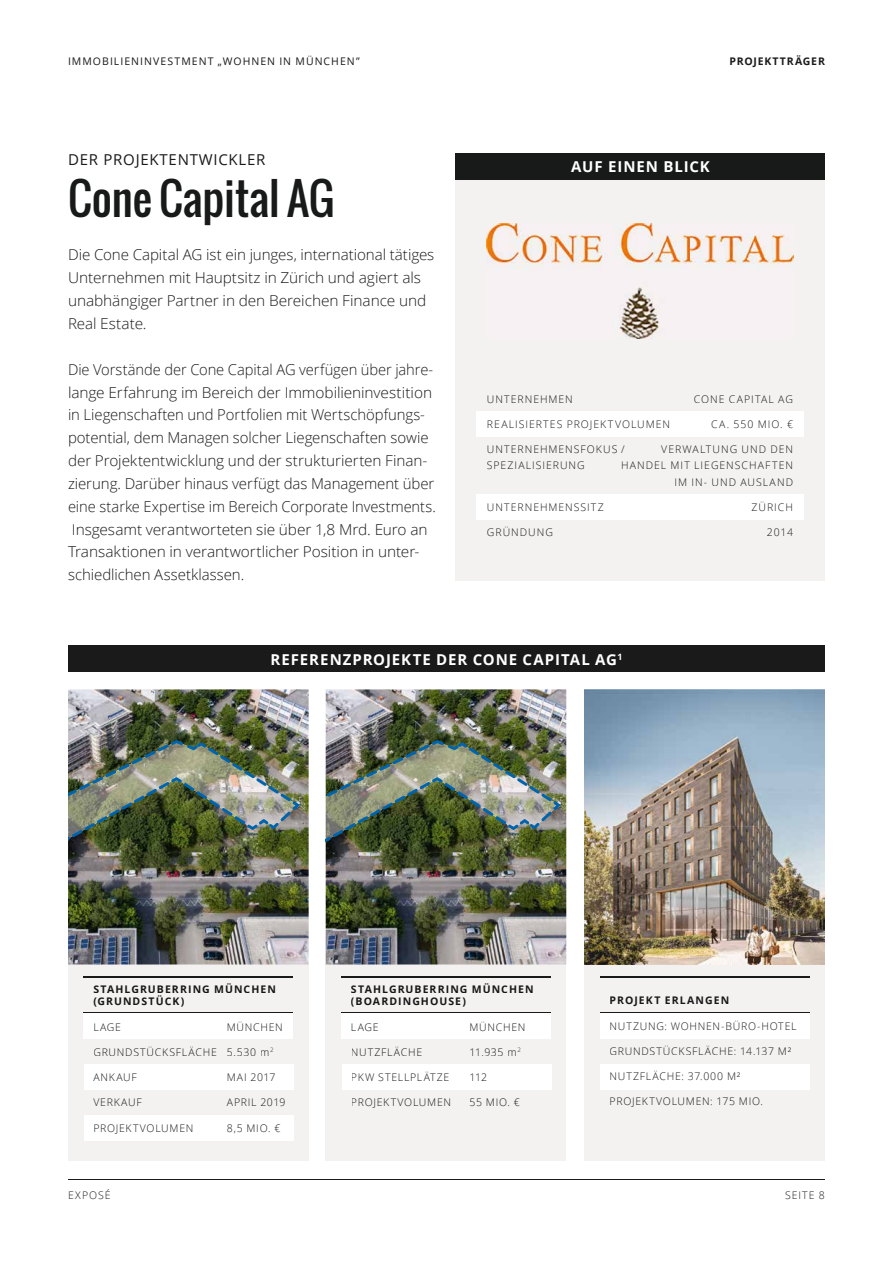
<style>
.page{position:relative;width:893px;height:1263px;background:#fff}
.page>*{position:absolute;margin:0;border:0;box-sizing:border-box;transform-origin:0 0}
.t1{font:43.5px "Oswald";letter-spacing:-.005em;color:#181919}
.t2{font:300 15px/22.8px "Open Sans";letter-spacing:-.005em;color:#1a1a1a}
.t3{font:700 15px "Open Sans";letter-spacing:.06em;color:#fff}
.t4{font:15px "Open Sans";letter-spacing:.05em;color:#181919}
.t5{font:300 10.5px/16.4px "Open Sans";letter-spacing:.09em;color:#181717;text-align:right}
.t6{font:300 10.5px "Open Sans";letter-spacing:.085em;color:#191919}
.t7{font:700 10.5px/12.6px "Open Sans";letter-spacing:.1em;color:#181717}
.t8{font:300 10.5px "Open Sans";letter-spacing:.075em;color:#1a1a1a}
.t9{font:300 10.5px "Open Sans";letter-spacing:.07em;color:#181717}
.t10{font:300 10.5px "Open Sans";letter-spacing:.07em;color:#181818}
.t11{font:10.5px "Open Sans";letter-spacing:.095em;color:#1a1a1a}
.t12{font:700 10.5px "Open Sans";letter-spacing:.105em;color:#181818}
.t13{font:700 10.5px "Open Sans";letter-spacing:.075em;color:#1a1a1a}
.t14{font:300 10.5px "Open Sans";letter-spacing:.06em;color:#181717}
</style>
<div class="page">
<hr style="left:68px;top:1178px;width:757px;height:1px;background:#1a1a1a">
<div style="left:455px;top:179px;width:370px;height:401px;background:#f4f1f1"></div>
<div style="left:455px;top:153px;width:370px;height:26px;background:#181919"></div>
<div style="left:476px;top:411px;width:328px;height:25px;background:#fff"></div>
<div style="left:476px;top:494px;width:328px;height:25px;background:#fff"></div>
<img style="left:487px;top:224px;width:306px;height:115px">
<div style="left:68px;top:964px;width:241px;height:197px;background:#f4f1f1"></div>
<img style="left:68px;top:689px;width:241px;height:275px">
<img style="left:68px;top:740px;width:231px;height:121px">
<div style="left:326px;top:964px;width:240px;height:197px;background:#f4f1f1"></div>
<div style="left:584px;top:964px;width:241px;height:197px;background:#f4f1f1"></div>
<div style="left:342px;top:1064px;width:209px;height:25px;background:#fff"></div>
<div style="left:85px;top:1064px;width:209px;height:25px;background:#fff"></div>
<div style="left:85px;top:1115px;width:209px;height:25px;background:#fff"></div>
<div style="left:84px;top:1013px;width:209px;height:25px;background:#fff"></div>
<hr style="left:84px;top:1012px;width:209px;height:1px;background:#1a1a1a">
<hr style="left:84px;top:976px;width:209px;height:1px;background:#1a1a1a">
<img style="left:326px;top:689px;width:240px;height:275px">
<img style="left:326px;top:740px;width:234px;height:121px">
<div style="left:341px;top:1013px;width:210px;height:25px;background:#fff"></div>
<hr style="left:341px;top:1012px;width:210px;height:1px;background:#1a1a1a">
<hr style="left:341px;top:976px;width:210px;height:1px;background:#1a1a1a">
<img style="left:584px;top:689px;width:241px;height:275px">
<div style="left:600px;top:1013px;width:209px;height:25px;background:#fff"></div>
<div style="left:600px;top:1064px;width:209px;height:25px;background:#fff"></div>
<hr style="left:600px;top:1012px;width:210px;height:1px;background:#1a1a1a">
<hr style="left:600px;top:976px;width:210px;height:1px;background:#1a1a1a">
<div style="left:68px;top:646px;width:757px;height:26px;background:#1a1a1a"></div>
<p class="t11" style="left:68px;top:54px;width:293px">IMMOBILIENINVESTMENT „WOHNEN IN MÜNCHEN”</p>
<p class="t4" style="left:68px;top:149px;width:199px">DER PROJEKTENTWICKLER</p>
<h1 class="t1" style="left:68px;top:166px;width:268px">Cone Capital AG</h1>
<p class="t2" style="left:68px;top:243px;width:368px">Die Cone Capital AG ist ein junges, international tätiges Unternehmen mit Hauptsitz in Zürich und agiert als unabhängiger Partner in den Bereichen Finance und Real Estate.</p>
<p class="t2" style="left:68px;top:357px;width:369px">Die Vorstände der Cone Capital AG verfügen über jahre&shy;lange Erfahrung im Bereich der Immobilieninvestition in Liegenschaften und Portfolien mit Wertschöpfungs&shy;potential, dem Managen solcher Liegenschaften sowie der Projektentwicklung und der strukturierten Finan&shy;zierung. Darüber hinaus verfügt das Management über eine starke Expertise im Bereich Corporate Investments.<br>Insgesamt verantworteten sie über 1,8 Mrd. Euro an Transaktionen in verantwortlicher Position in unter&shy;schiedlichen Assetklassen.</p>
<p class="t13" style="left:729px;top:54px;width:97px">PROJEKTTRÄGER</p>
<p class="t3" style="left:571px;top:156px;width:140px">AUF EINEN BLICK</p>
<p class="t5" style="left:487px;top:390px;width:87px">UNTERNEHMEN</p>
<p class="t5" style="left:694px;top:390px;width:101px">CONE CAPITAL AG</p>
<p class="t6" style="left:487px;top:417px;width:185px">REALISIERTES PROJEKTVOLUMEN</p>
<p class="t6" style="left:711px;top:417px;width:83px">CA. 550 MIO. €</p>
<p class="t5" style="left:487px;top:441px;width:139px">UNTERNEHMENSFOKUS /</p>
<p class="t5" style="left:661px;top:441px;width:133px">VERWALTUNG UND DEN</p>
<p class="t5" style="left:487px;top:457px;width:99px">SPEZIALISIERUNG</p>
<p class="t5" style="left:621px;top:457px;width:174px">HANDEL MIT LIEGENSCHAFTEN<br>IM IN- UND AUSLAND</p>
<p class="t6" style="left:487px;top:500px;width:118px">UNTERNEHMENSSITZ</p>
<p class="t6" style="left:751px;top:500px;width:43px">ZÜRICH</p>
<p class="t5" style="left:487px;top:524px;width:68px">GRÜNDUNG</p>
<p class="t5" style="left:767px;top:524px;width:28px">2014</p>
<p class="t3" style="left:271px;top:648px;width:353px">REFERENZPROJEKTE DER CONE CAPITAL AG<sup>1</sup></p>
<p class="t7" style="left:93px;top:982px;width:184px">STAHLGRUBERRING MÜNCHEN (GRUNDSTÜCK)</p>
<p class="t6" style="left:93px;top:1019px;width:29px">LAGE</p>
<p class="t6" style="left:227px;top:1019px;width:57px">MÜNCHEN</p>
<p class="t9" style="left:93px;top:1045px;width:182px">GRUNDSTÜCKSFLÄCHE 5.530 m<sup>2</sup></p>
<p class="t6" style="left:93px;top:1070px;width:45px">ANKAUF</p>
<p class="t6" style="left:227px;top:1070px;width:50px">MAI 2017</p>
<p class="t5" style="left:93px;top:1094px;width:50px">VERKAUF</p>
<p class="t14" style="left:227px;top:1095px;width:60px">APRIL 2019</p>
<p class="t6" style="left:93px;top:1120px;width:101px">PROJEKTVOLUMEN</p>
<p class="t6" style="left:227px;top:1120px;width:55px">8,5 MIO. €</p>
<p class="t8" style="left:68px;top:1188px;width:44px">EXPOSÉ</p>
<p class="t7" style="left:351px;top:982px;width:184px">STAHLGRUBERRING MÜNCHEN (BOARDINGHOUSE)</p>
<p class="t6" style="left:351px;top:1019px;width:29px">LAGE</p>
<p class="t6" style="left:469px;top:1019px;width:57px">MÜNCHEN</p>
<p class="t9" style="left:351px;top:1045px;width:73px">NUTZFLÄCHE</p>
<p class="t5" style="left:469px;top:1043px;width:53px">11.935 m<sup>2</sup></p>
<p class="t6" style="left:351px;top:1070px;width:100px">PKW STELLPLÄTZE</p>
<p class="t6" style="left:469px;top:1070px;width:19px">112</p>
<p class="t9" style="left:351px;top:1095px;width:101px">PROJEKTVOLUMEN</p>
<p class="t5" style="left:469px;top:1094px;width:52px">55 MIO. €</p>
<p class="t12" style="left:610px;top:993px;width:121px">PROJEKT ERLANGEN</p>
<p class="t8" style="left:610px;top:1018px;width:188px">NUTZUNG: WOHNEN-BÜRO-HOTEL</p>
<p class="t10" style="left:610px;top:1044px;width:183px">GRUNDSTÜCKSFLÄCHE: 14.137 M²</p>
<p class="t8" style="left:610px;top:1069px;width:132px">NUTZFLÄCHE: 37.000 M²</p>
<p class="t10" style="left:610px;top:1094px;width:155px">PROJEKTVOLUMEN: 175 MIO.</p>
<p class="t8" style="left:785px;top:1188px;width:41px">SEITE 8</p>
</div>
